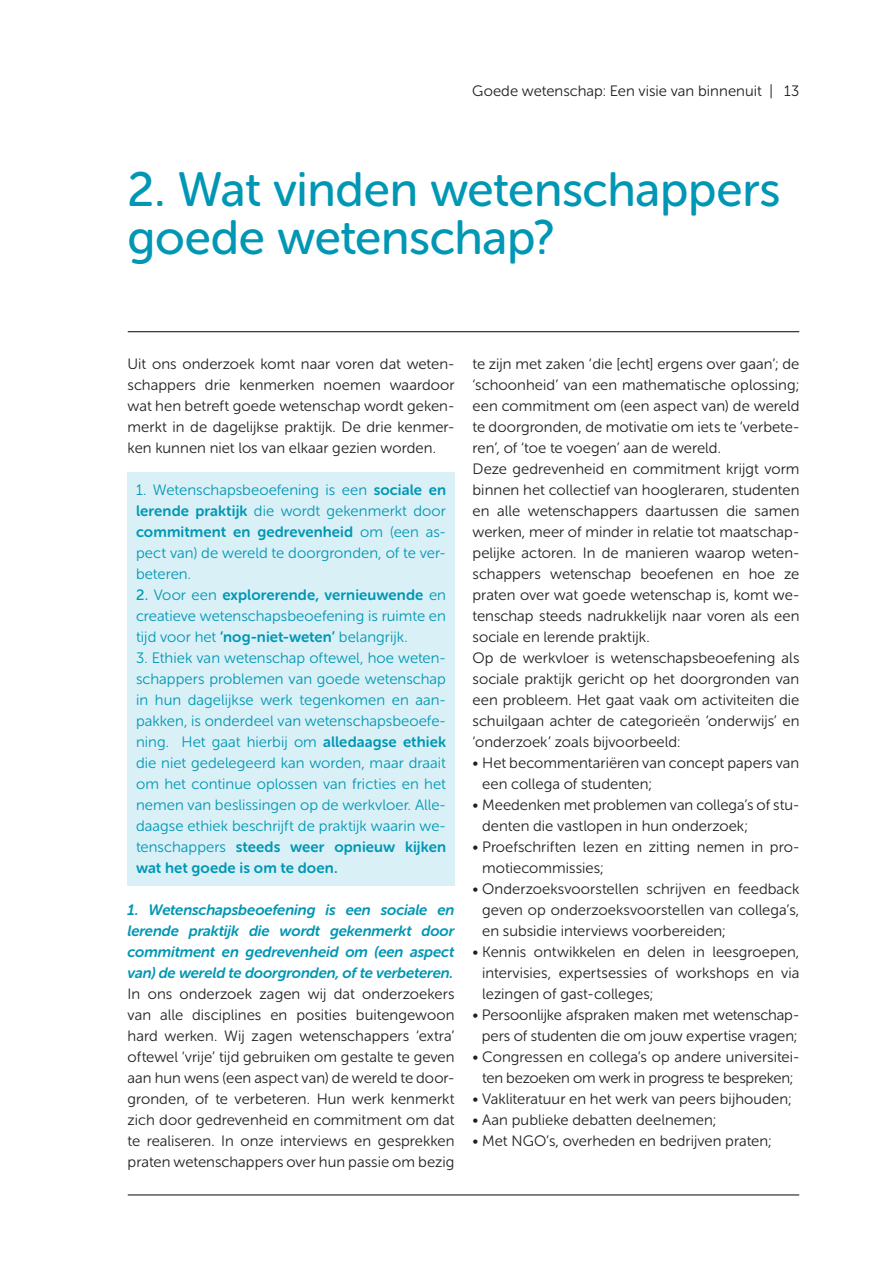
<style>
.page{position:relative;width:893px;height:1263px;background:#fff}
.page>*{position:absolute;margin:0;border:0;box-sizing:border-box;transform-origin:0 0}
.t1{font:48px/48px "Museo Sans Rounded 500";letter-spacing:-.005em;color:#0097b4}
.t2{font:15px/21px "Museo Sans Rounded 300";letter-spacing:.005em;color:#231f20;text-align:justify}
.t3{font:15px/21px "Museo Sans Rounded 300";color:#0097b4}
.t4{font:italic 15px/21px "Museo Sans Rounded 700";letter-spacing:-.015em;color:#0097b4;text-align:justify}
.t5{font:15px/21px "Museo Sans Rounded 700";letter-spacing:.005em;color:#0097b4}
.s1{font-family:"Museo Sans Rounded 700"}
.s2{font-family:"Museo Sans Rounded 300"}
.s3{font-family:"Museo Sans Rounded 500"}
</style>
<div class="page">
<hr style="left:128px;top:331px;width:671px;height:1px;background:#231f20">
<hr style="left:128px;top:1194px;width:671px;height:1px;background:#231f20">
<div style="left:128px;top:472px;width:327px;height:413px;background:#d9f0f7"></div>
<p class="t2" style="left:472px;top:81px;width:329px">Goede wetenschap: Een visie van binnenuit | 13</p>
<h1 class="t1" style="left:128px;top:166px;width:654px">2. Wat vinden wetenschappers goede wetenschap?</h1>
<p class="t2" style="left:128px;top:353px;width:328px">Uit ons onderzoek komt naar voren dat weten&shy;schappers drie kenmerken noemen waardoor wat hen betreft goede wetenschap wordt geken&shy;merkt in de dagelijkse praktijk. De drie kenmer&shy;ken kunnen niet los van elkaar gezien worden.</p>
<p class="t3" style="left:136px;top:479px;width:311px">1. Wetenschapsbeoefening is een <span class="s1">sociale en lerende praktijk</span> die wordt gekenmerkt door</p>
<p class="t5" style="left:136px;top:521px;width:311px">commitment en gedrevenheid <span class="s2">om (een as-</span></p>
<p class="t3" style="left:136px;top:542px;width:311px">pect van) de wereld te doorgronden, of te ver&shy;beteren.</p>
<p class="t5" style="left:136px;top:584px;width:311px"><span class="s3">2.</span> <span class="s2">Voor een</span> explorerende, vernieuwende <span class="s2">en</span></p>
<p class="t3" style="left:136px;top:605px;width:311px">creatieve wetenschapsbeoefening is ruimte en tijd voor het <span class="s1">‘nog-niet-weten’</span> belangrijk.</p>
<p class="t3" style="left:136px;top:647px;width:311px;text-align:justify">3. Ethiek van wetenschap oftewel, hoe weten&shy;schappers problemen van goede wetenschap in hun dagelijkse werk tegenkomen en aan&shy;pakken, is onderdeel van wetenschapsbeoefe&shy;ning. Het gaat hierbij om <span class="s1">alledaagse ethiek </span>die niet gedelegeerd kan worden, maar draait om het continue oplossen van fricties en het nemen van beslissingen op de werkvloer. Alle&shy;daagse ethiek beschrijft de praktijk waarin we-</p>
<p class="t5" style="left:136px;top:836px;width:311px"><span class="s2">tenschappers</span> steeds weer opnieuw kijken wat het goede is om te doen.</p>
<p class="t4" style="left:128px;top:899px;width:328px">1. Wetenschapsbeoefening is een sociale en lerende praktijk die wordt gekenmerkt door commitment en gedrevenheid om (een aspect van) de wereld te doorgronden, of te verbeteren.</p>
<p class="t2" style="left:128px;top:983px;width:328px">In ons onderzoek zagen wij dat onderzoekers van alle disciplines en posities buitengewoon hard werken. Wij zagen wetenschappers ‘extra’ oftewel ‘vrije’ tijd gebruiken om gestalte te geven aan hun wens (een aspect van) de wereld te door&shy;gronden, of te verbeteren. Hun werk kenmerkt zich door gedrevenheid en commitment om dat te realiseren. In onze interviews en gesprekken praten wetenschappers over hun passie om bezig</p>
<p class="t2" style="left:472px;top:353px;width:328px;text-align:left">te zijn met zaken ‘die [echt] ergens over gaan’; de ‘schoonheid’ van een mathematische oplossing; een commitment om (een aspect van) de wereld te doorgronden, de motivatie om iets te ‘verbete&shy;ren’, of ‘toe te voegen’ aan de wereld.<br>Deze gedrevenheid en commitment krijgt vorm binnen het collectief van hoogleraren, studenten en alle wetenschappers daartussen die samen werken, meer of minder in relatie tot maatschap&shy;pelijke actoren. In de manieren waarop weten&shy;schappers wetenschap beoefenen en hoe ze praten over wat goede wetenschap is, komt we&shy;tenschap steeds nadrukkelijk naar voren als een sociale en lerende praktijk.<br>Op de werkvloer is wetenschapsbeoefening als sociale praktijk gericht op het doorgronden van een probleem. Het gaat vaak om activiteiten die schuilgaan achter de categorieën ‘onderwijs’ en ‘onderzoek’ zoals bijvoorbeeld:</p>
<p class="t2" style="left:482px;top:752px;width:319px;text-indent:-10px">• Het becommentariëren van concept papers van een collega of studenten;</p>
<p class="t2" style="left:482px;top:794px;width:319px;text-indent:-10px">• Meedenken met problemen van collega’s of stu&shy;denten die vastlopen in hun onderzoek;</p>
<p class="t2" style="left:482px;top:836px;width:319px;text-indent:-10px">• Proefschriften lezen en zitting nemen in pro&shy;motiecommissies;</p>
<p class="t2" style="left:482px;top:878px;width:319px;text-indent:-10px">• Onderzoeksvoorstellen schrijven en feedback geven op onderzoeksvoorstellen van collega’s, en subsidie interviews voorbereiden;</p>
<p class="t2" style="left:482px;top:941px;width:319px;text-indent:-10px">• Kennis ontwikkelen en delen in leesgroepen, intervisies, expertsessies of workshops en via lezingen of gast-colleges;</p>
<p class="t2" style="left:472px;top:1004px;width:328px;text-align:center">• Persoonlijke afspraken maken met wetenschap&shy;pers of studenten die om jouw expertise vragen;</p>
<p class="t2" style="left:472px;top:1046px;width:328px;text-align:center">• Congressen en collega’s op andere universitei&shy;ten bezoeken om werk in progress te bespreken;</p>
<p class="t2" style="left:472px;top:1088px;width:321px">• Vakliteratuur en het werk van peers bijhouden;</p>
<p class="t2" style="left:472px;top:1109px;width:246px">• Aan publieke debatten deelnemen;</p>
<p class="t2" style="left:472px;top:1130px;width:301px">• Met NGO’s, overheden en bedrijven praten;</p>
</div>
